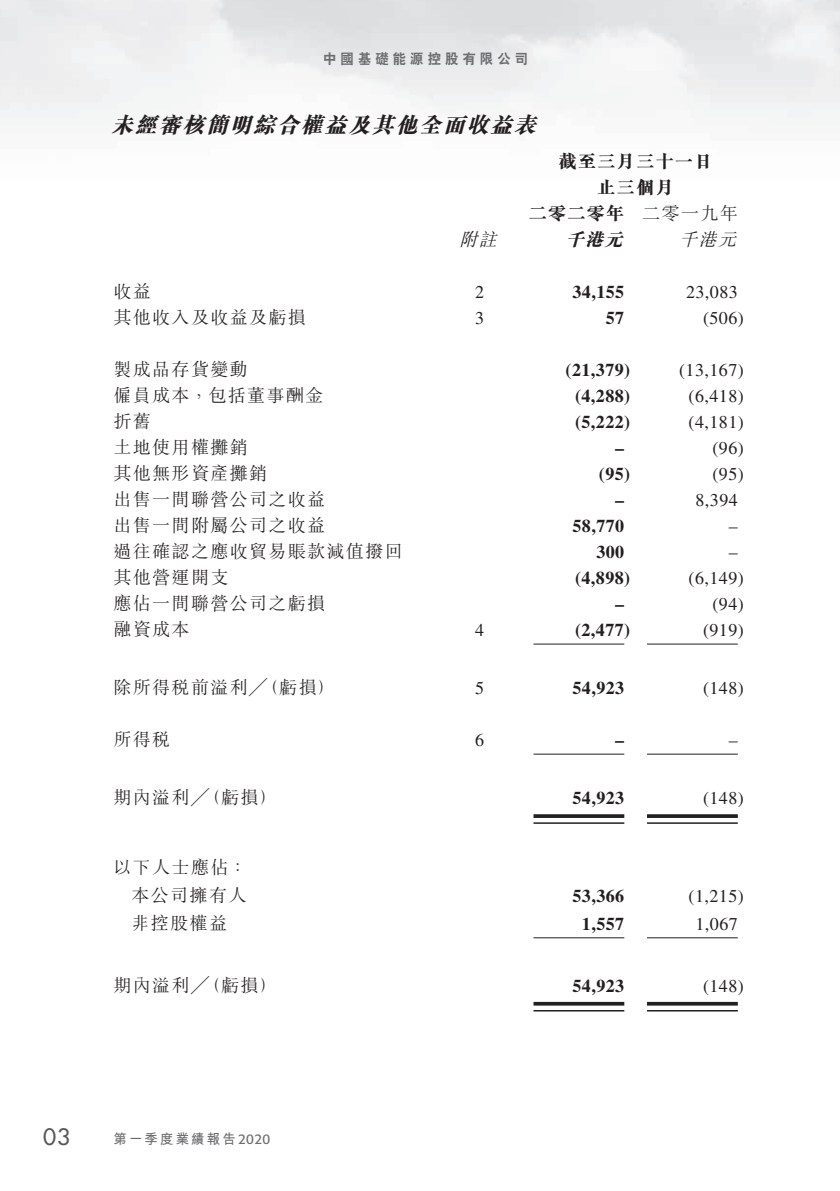
<style>
.page{position:relative;width:840px;height:1191px;background:#fff}
.page>*{position:absolute;margin:0;border:0;box-sizing:border-box;transform-origin:0 0}
._01_H1{font:italic 800 22px "M Sung HK";color:#231f20}
.t1{font:500 22px "Futura Std";color:#57585a}
._50_Table_txt{font:300 18px "M Sung HK";letter-spacing:.075em;color:#231f20}
._50_Table_txt-2{font:18px "Times LT Std";letter-spacing:.025em;color:#231f20}
._50_Table_txt-3{font:700 18px "Times LT Std";letter-spacing:.025em;color:#231f20}
._50_Table_txt-4{font:800 18px "M Sung HK";letter-spacing:.075em;color:#231f20}
._50_Table_txt-5{font:italic 300 18px "M Sung HK";color:#231f20}
._50_Table_txt-6{font:italic 800 18px "M Sung HK";color:#231f20}
.t2{font:700 14px "M Hei HK";letter-spacing:.17em;color:#6c6d70;scale:.95 1}
.t3{font:800 14px "C Hei 2 HK";letter-spacing:.31em;color:#6c6d70;scale:.95 1}
.s1{font-family:"Formata";font-weight:400}
</style>
<div class="page">
<hr style="left:533px;top:643px;width:91px;height:1px;background:#231f20">
<hr style="left:646px;top:643px;width:91px;height:1px;background:#231f20">
<hr style="left:533px;top:753px;width:91px;height:1px;background:#231f20">
<hr style="left:646px;top:753px;width:91px;height:1px;background:#231f20">
<svg style="left:533px;top:814px;width:91px;height:4px"></svg>
<hr style="left:533px;top:822px;width:91px;height:2px;background:#231f20">
<svg style="left:647px;top:814px;width:90px;height:4px"></svg>
<hr style="left:646px;top:822px;width:91px;height:2px;background:#231f20">
<hr style="left:533px;top:937px;width:91px;height:1px;background:#231f20">
<hr style="left:646px;top:937px;width:91px;height:1px;background:#231f20">
<hr style="left:533px;top:1002px;width:91px;height:3px;background:#231f20">
<hr style="left:533px;top:1010px;width:91px;height:1px;background:#231f20">
<hr style="left:646px;top:1002px;width:91px;height:3px;background:#231f20">
<hr style="left:646px;top:1010px;width:91px;height:1px;background:#231f20">
<p class="t3" style="left:323px;top:49px;width:217px">中國基礎能源控股有限公司</p>
<p class="_01_H1" style="left:111px;top:110px;width:433px">未經審核簡明綜合權益及其他全面收益表</p>
<p class="_50_Table_txt-4" style="left:558px;top:149px;width:155px">截至三月三十一日</p>
<p class="_50_Table_txt-4" style="left:597px;top:175px;width:78px">止三個月</p>
<p class="_50_Table_txt" style="left:642px;top:201px;width:97px">二零一九年</p>
<p class="_50_Table_txt-4" style="left:528px;top:201px;width:97px">二零二零年</p>
<p class="_50_Table_txt-5" style="left:459px;top:227px;width:45px">附註</p>
<p class="_50_Table_txt-6" style="left:565px;top:227px;width:65px">千港元</p>
<p class="_50_Table_txt-5" style="left:678px;top:227px;width:65px">千港元</p>
<p class="_50_Table_txt" style="left:113px;top:279px;width:39px">收益</p>
<p class="_50_Table_txt-2" style="left:475px;top:282px;width:10px">2</p>
<p class="_50_Table_txt-3" style="left:572px;top:281px;width:53px">34,155</p>
<p class="_50_Table_txt-2" style="left:685px;top:282px;width:53px">23,083</p>
<p class="_50_Table_txt" style="left:113px;top:305px;width:194px">其他收入及收益及虧損</p>
<p class="_50_Table_txt-2" style="left:475px;top:308px;width:10px">3</p>
<p class="_50_Table_txt-3" style="left:605px;top:307px;width:20px">57</p>
<p class="_50_Table_txt-2" style="left:702px;top:308px;width:42px">)506(</p>
<p class="_50_Table_txt" style="left:113px;top:357px;width:136px">製成品存貨變動</p>
<p class="_50_Table_txt-3" style="left:565px;top:359px;width:66px">)21,379(</p>
<p class="_50_Table_txt-2" style="left:678px;top:360px;width:66px">)13,167(</p>
<p class="_50_Table_txt" style="left:113px;top:383px;width:211px">僱員成本，包括董事酬金</p>
<p class="_50_Table_txt-3" style="left:574px;top:385px;width:57px">)4,288(</p>
<p class="_50_Table_txt-2" style="left:688px;top:386px;width:57px">)6,418(</p>
<p class="_50_Table_txt" style="left:113px;top:409px;width:39px">折舊</p>
<p class="_50_Table_txt-3" style="left:574px;top:411px;width:57px">)5,222(</p>
<p class="_50_Table_txt-2" style="left:688px;top:412px;width:57px">)4,181(</p>
<p class="_50_Table_txt" style="left:113px;top:435px;width:136px">土地使用權攤銷</p>
<p class="_50_Table_txt-3" style="left:615px;top:437px;width:10px">–</p>
<p class="_50_Table_txt-2" style="left:712px;top:438px;width:33px">)96(</p>
<p class="_50_Table_txt" style="left:113px;top:461px;width:155px">其他無形資產攤銷</p>
<p class="_50_Table_txt-3" style="left:598px;top:463px;width:33px">)95(</p>
<p class="_50_Table_txt-2" style="left:712px;top:464px;width:33px">)95(</p>
<p class="_50_Table_txt" style="left:113px;top:487px;width:213px">出售一間聯營公司之收益</p>
<p class="_50_Table_txt-3" style="left:615px;top:489px;width:10px">–</p>
<p class="_50_Table_txt-2" style="left:695px;top:490px;width:44px">8,394</p>
<p class="_50_Table_txt" style="left:113px;top:513px;width:213px">出售一間附屬公司之收益</p>
<p class="_50_Table_txt-3" style="left:572px;top:515px;width:53px">58,770</p>
<p class="_50_Table_txt-2" style="left:728px;top:516px;width:10px">–</p>
<p class="_50_Table_txt" style="left:113px;top:539px;width:290px">過往確認之應收貿易賬款減值撥回</p>
<p class="_50_Table_txt-3" style="left:596px;top:541px;width:29px">300</p>
<p class="_50_Table_txt-2" style="left:728px;top:542px;width:10px">–</p>
<p class="_50_Table_txt" style="left:113px;top:565px;width:116px">其他營運開支</p>
<p class="_50_Table_txt-3" style="left:574px;top:567px;width:57px">)4,898(</p>
<p class="_50_Table_txt-2" style="left:688px;top:568px;width:57px">)6,149(</p>
<p class="_50_Table_txt" style="left:113px;top:591px;width:213px">應佔一間聯營公司之虧損</p>
<p class="_50_Table_txt-3" style="left:615px;top:593px;width:10px">–</p>
<p class="_50_Table_txt-2" style="left:712px;top:594px;width:33px">)94(</p>
<p class="_50_Table_txt" style="left:113px;top:617px;width:78px">融資成本</p>
<p class="_50_Table_txt-2" style="left:475px;top:620px;width:10px">4</p>
<p class="_50_Table_txt-3" style="left:574px;top:619px;width:57px">)2,477(</p>
<p class="_50_Table_txt-2" style="left:702px;top:620px;width:42px">)919(</p>
<p class="_50_Table_txt" style="left:113px;top:675px;width:223px">除所得稅前溢利╱（虧損(</p>
<p class="_50_Table_txt-2" style="left:475px;top:678px;width:10px">5</p>
<p class="_50_Table_txt-3" style="left:572px;top:677px;width:53px">54,923</p>
<p class="_50_Table_txt-2" style="left:702px;top:678px;width:42px">)148(</p>
<p class="_50_Table_txt" style="left:113px;top:727px;width:58px">所得稅</p>
<p class="_50_Table_txt-2" style="left:475px;top:730px;width:10px">6</p>
<p class="_50_Table_txt-3" style="left:615px;top:729px;width:10px">–</p>
<p class="_50_Table_txt-2" style="left:728px;top:730px;width:10px">–</p>
<p class="_50_Table_txt" style="left:113px;top:785px;width:165px">期內溢利╱（虧損(</p>
<p class="_50_Table_txt-3" style="left:572px;top:787px;width:53px">54,923</p>
<p class="_50_Table_txt-2" style="left:702px;top:788px;width:42px">)148(</p>
<p class="_50_Table_txt" style="left:113px;top:854px;width:135px">以下人士應佔：</p>
<p class="_50_Table_txt" style="left:131px;top:882px;width:116px">本公司擁有人</p>
<p class="_50_Table_txt-3" style="left:572px;top:885px;width:53px">53,366</p>
<p class="_50_Table_txt-2" style="left:688px;top:885px;width:57px">)1,215(</p>
<p class="_50_Table_txt" style="left:131px;top:910px;width:97px">非控股權益</p>
<p class="_50_Table_txt-3" style="left:581px;top:913px;width:44px">1,557</p>
<p class="_50_Table_txt-2" style="left:695px;top:913px;width:44px">1,067</p>
<p class="_50_Table_txt" style="left:113px;top:972px;width:165px">期內溢利╱（虧損(</p>
<p class="_50_Table_txt-3" style="left:572px;top:975px;width:53px">54,923</p>
<p class="_50_Table_txt-2" style="left:702px;top:976px;width:42px">)148(</p>
<p class="t1" style="left:43px;top:1123px;width:28px">03</p>
<p class="t2" style="left:113px;top:1128px;width:166px">第一季度業績報告<span class="s1">2020</span></p>
</div>
